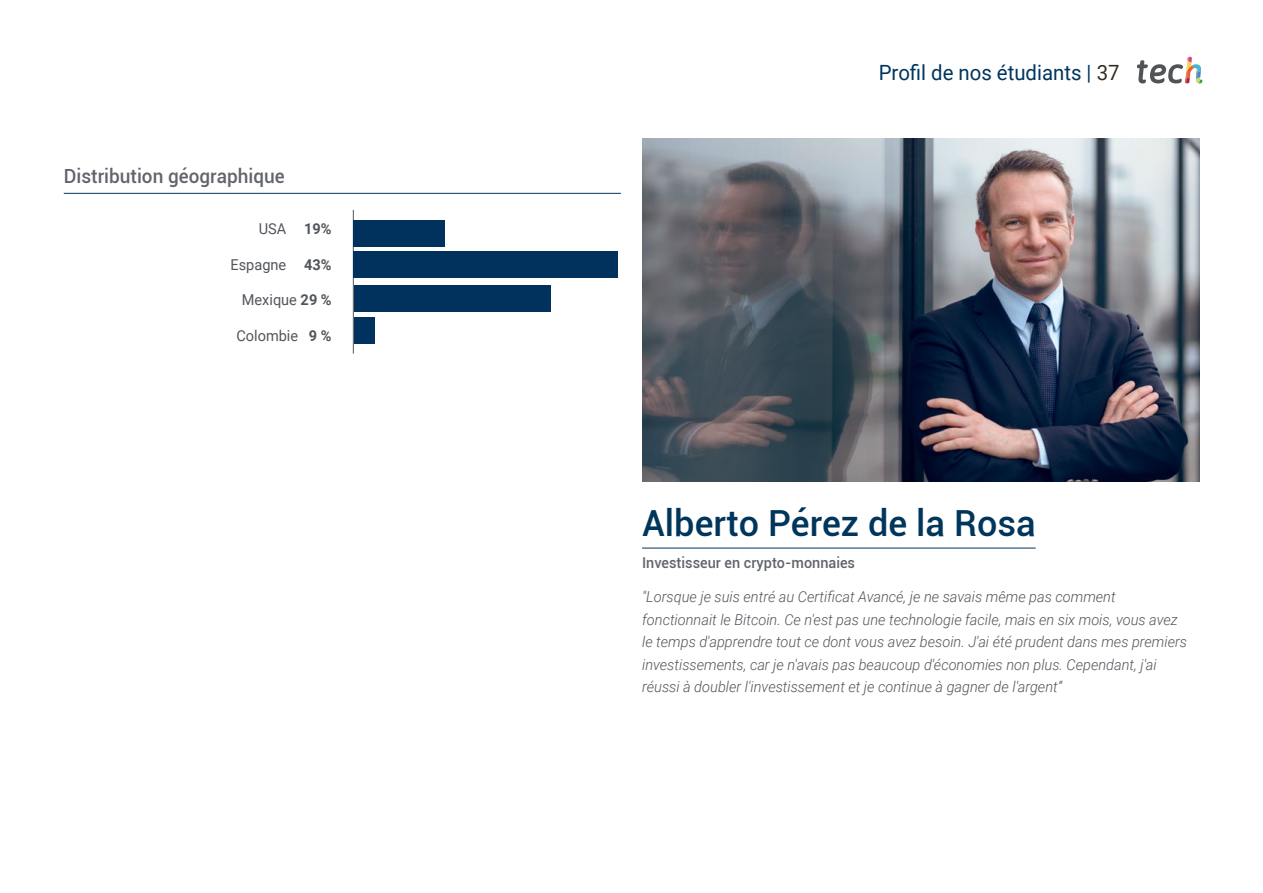
<style>
.page{position:relative;width:1263px;height:893px;background:#fff}
.page>*{position:absolute;margin:0;border:0;box-sizing:border-box;transform-origin:0 0}
.t1{font:500 36px "Roboto";color:#00355c}
.t2{font:21px "Roboto";color:#00355e}
.t3{font:500 19.5px "Roboto";color:#61646a}
.t4{font:italic 300 15px/22.5px "Roboto";color:#52555b}
.t5{font:15px "Roboto";color:#52555b}
.t6{font:500 15px "Roboto";color:#61646a;scale:.96 1}
.s1{font-weight:700}
.s2{color:#312e20}
</style>
<div class="page">
<svg style="left:1137px;top:57px;width:65px;height:27px"></svg>
<img style="left:642px;top:138px;width:557px;height:343px">
<hr style="left:642px;top:548px;width:394px;height:1px;background:#00355c">
<hr style="left:64px;top:193px;width:557px;height:1px;background:#00355c">
<hr style="left:353px;top:210px;width:1px;height:144px;background:#52555b">
<div style="left:354px;top:318px;width:20px;height:26px;background:#00325d"></div>
<div style="left:354px;top:285px;width:196px;height:26px;background:#00325d"></div>
<div style="left:354px;top:252px;width:264px;height:26px;background:#00325d"></div>
<div style="left:354px;top:220px;width:91px;height:26px;background:#00325d"></div>
<h3 class="t3" style="left:64px;top:162px;width:222px">Distribution géographique</h3>
<p class="t5" style="left:259px;top:218px;width:75px">USA <span class="s1">19%</span></p>
<p class="t5" style="left:230px;top:254px;width:103px">Espagne <span class="s1">43%</span></p>
<p class="t5" style="left:242px;top:289px;width:91px">Mexique <span class="s1">29 %</span></p>
<p class="t5" style="left:236px;top:325px;width:97px">Colombie <span class="s1">9 %</span></p>
<h2 class="t2" style="left:879px;top:57px;width:242px">Profil de nos étudiants | <span class="s2">37</span></h2>
<h1 class="t1" style="left:642px;top:498px;width:395px">Alberto Pérez de la Rosa</h1>
<p class="t6" style="left:642px;top:552px;width:223px">Investisseur en crypto-monnaies</p>
<p class="t4" style="left:642px;top:585px;width:547px">"Lorsque je suis entré au Certificat Avancé, je ne savais même pas comment fonctionnait le Bitcoin. Ce n'est pas une technologie facile, mais en six mois, vous avez le temps d'apprendre tout ce dont vous avez besoin. J'ai été prudent dans mes premiers investissements, car je n'avais pas beaucoup d'économies non plus. Cependant, j'ai réussi à doubler l'investissement et je continue à gagner de l'argent”</p>
</div>
